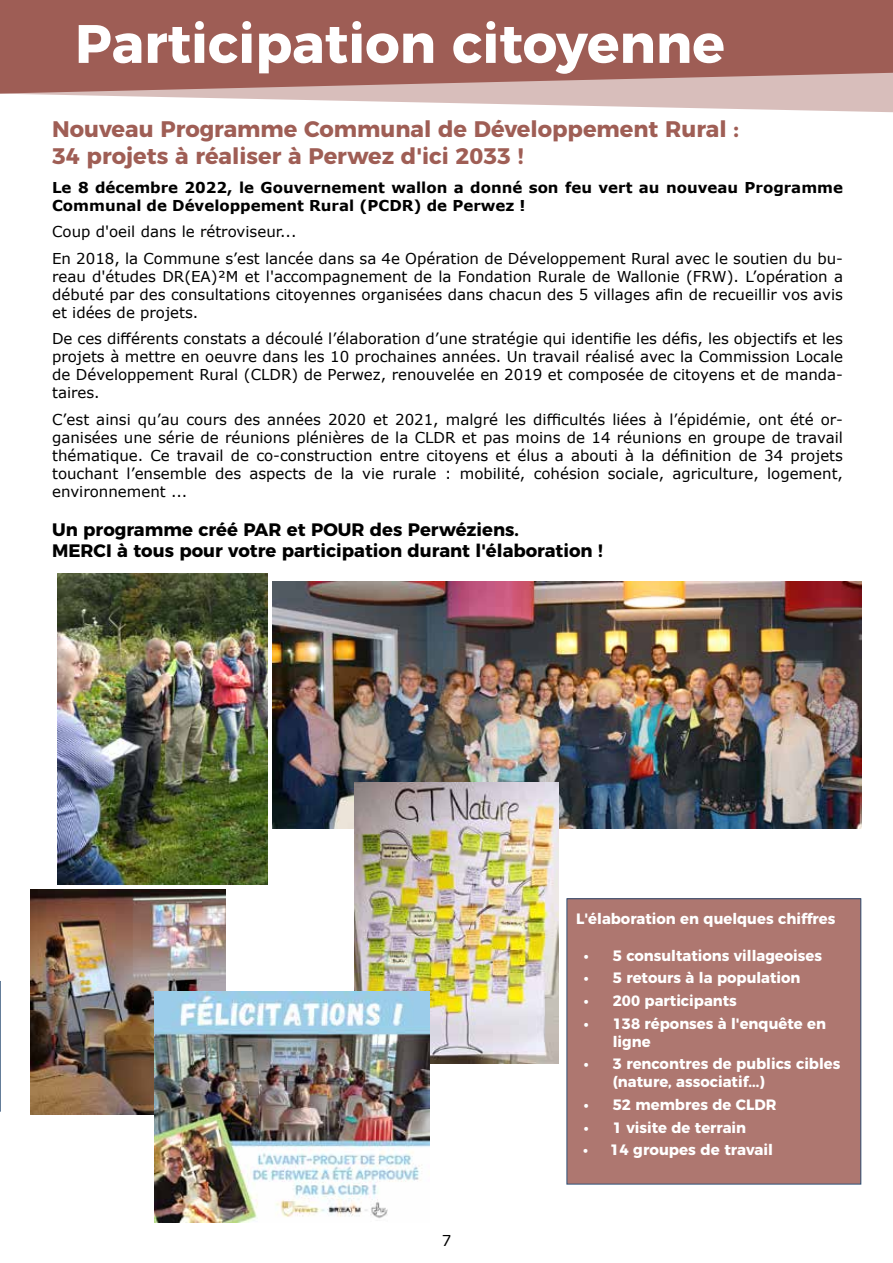
<style>
.page{position:relative;width:893px;height:1263px;background:#fff}
.page>*{position:absolute;margin:0;border:0;box-sizing:border-box;transform-origin:0 0}
.t1{font:700 54px "Montserrat";color:#fff}
.t2{font:700 22.5px/27px "Montserrat";color:#9f5e55}
.t3{font:700 18px/21.6px "Montserrat";color:#000}
.t4{font:15px/18px "Verdana";color:#000;text-align:justify}
.t5{font:700 15px/18px "Montserrat";color:#fff}
.t6{font:700 15px/18px "Verdana";color:#000}
</style>
<div class="page">
<svg style="left:0;top:981px;width:1px;height:130px"></svg>
<img style="left:31px;top:890px;width:195px;height:224px">
<img style="left:58px;top:573px;width:209px;height:311px">
<img style="left:272px;top:581px;width:589px;height:248px">
<div style="left:567px;top:899px;width:294px;height:285px;background:#ae7770"></div>
<div style="left:567px;top:898px;width:294px;height:286px;border:1px solid #2f5076"></div>
<img style="left:355px;top:782px;width:204px;height:281px">
<img style="left:154px;top:992px;width:275px;height:230px">
<svg style="left:25px;top:94px;width:868px;height:19px"></svg>
<svg style="left:0;top:0;width:893px;height:94px;background:#a46860"></svg>
<h1 class="t1" style="left:75px;top:-1px;width:651px">Participation citoyenne</h1>
<h2 class="t2" style="left:52px;top:113px;width:688px">Nouveau Programme Communal de Développement Rural :<br>34 projets à réaliser à Perwez d'ici 2033 !</h2>
<p class="t6" style="left:52px;top:178px;width:792px">Le 8 décembre 2022, le Gouvernement wallon a donné son feu vert au nouveau Programme<br>Communal de Développement Rural (PCDR) de Perwez !</p>
<p class="t4" style="left:52px;top:218px;width:792px;line-height:26.5px">Coup d'oeil dans le rétroviseur...<br>En 2018, la Commune s’est lancée dans sa 4e Opération de Développement Rural avec le soutien du bu-</p>
<p class="t4" style="left:52px;top:267px;width:792px">reau d'études DR(EA)²M et l'accompagnement de la Fondation Rurale de Wallonie (FRW). L’opération a débuté par des consultations citoyennes organisées dans chacun des 5 villages afin de recueillir vos avis et idées de projets.</p>
<p class="t4" style="left:52px;top:330px;width:792px">De ces différents constats a découlé l’élaboration d’une stratégie qui identifie les défis, les objectifs et les projets à mettre en oeuvre dans les 10 prochaines années. Un travail réalisé avec la Commission Locale de Développement Rural (CLDR) de Perwez, renouvelée en 2019 et composée de citoyens et de manda&shy;taires.</p>
<p class="t4" style="left:52px;top:410px;width:792px">C’est ainsi qu’au cours des années 2020 et 2021, malgré les difficultés liées à l’épidémie, ont été or&shy;ganisées une série de réunions plénières de la CLDR et pas moins de 14 réunions en groupe de travail thématique. Ce travail de co-construction entre citoyens et élus a abouti à la définition de 34 projets touchant l’ensemble des aspects de la vie rurale : mobilité, cohésion sociale, agriculture, logement, environnement ...</p>
<p class="t3" style="left:52px;top:517px;width:552px">Un programme créé PAR et POUR des Perwéziens.<br>MERCI à tous pour votre participation durant l'élaboration !</p>
<p class="t4" style="left:442px;top:1231px;width:11px">7</p>
<p class="t5" style="left:576px;top:909px;width:261px">L'élaboration en quelques chiffres</p>
<p class="t5" style="left:584px;top:945px;width:240px">• 5 consultations villageoises</p>
<p class="t5" style="left:584px;top:968px;width:218px">• 5 retours à la population</p>
<p class="t5" style="left:584px;top:990px;width:155px">• 200 participants</p>
<p class="t5" style="left:613px;top:1013px;width:215px;text-indent:-29px">• 138 réponses à l'enquête en ligne</p>
<p class="t5" style="left:613px;top:1054px;width:229px;text-indent:-29px">• 3 rencontres de publics cibles (nature, associatif...)</p>
<p class="t5" style="left:584px;top:1094px;width:194px">• 52 membres de CLDR</p>
<p class="t5" style="left:584px;top:1117px;width:164px">• 1 visite de terrain</p>
<p class="t5" style="left:583px;top:1140px;width:191px">• 14 groupes de travail</p>
</div>
